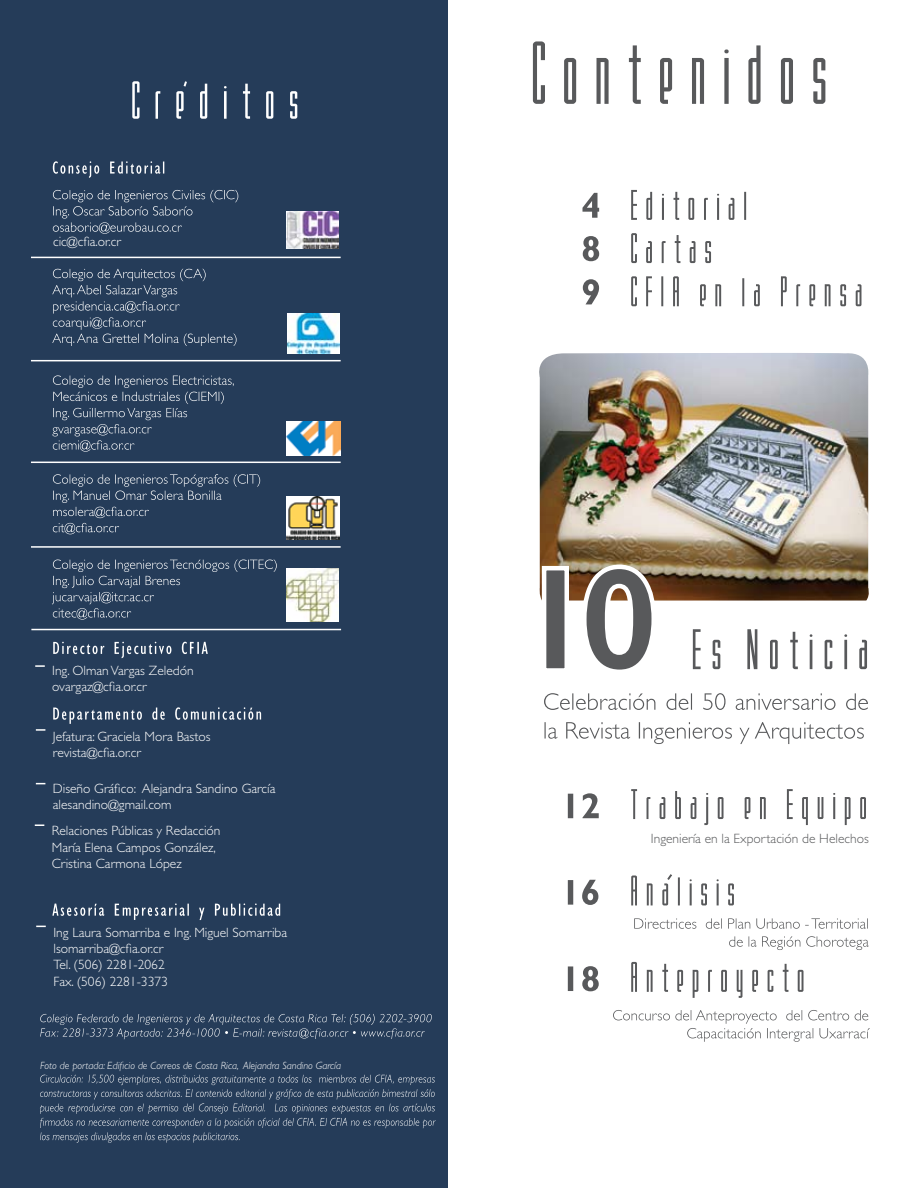
<style>
.page{position:relative;width:918px;height:1188px;background:#fff}
.page>*{position:absolute;margin:0;border:0;box-sizing:border-box;transform-origin:0 0}
.t1{font:300 13.5px/16.2px "Gill Sans";color:#fff}
.t2{font:300 13.5px "Gill Sans";color:#58595b}
.t3{font:italic 300 10.5px "Gill Sans";color:#fff}
</style>
<div class="page">
<svg style="left:631px;top:962px;width:173px;height:36px"></svg>
<svg style="left:631px;top:789px;width:235px;height:36px"></svg>
<div style="left:0;top:0;width:448px;height:1188px;background:#253c59"></div>
<img style="left:287px;top:211px;width:51px;height:38px">
<hr style="left:31px;top:257px;width:310px;height:1px;background:#fff">
<hr style="left:31px;top:360px;width:310px;height:1px;background:#fff">
<hr style="left:31px;top:462px;width:310px;height:1px;background:#fff">
<hr style="left:31px;top:546px;width:310px;height:2px;background:#fff">
<hr style="left:31px;top:629px;width:310px;height:1px;background:#fff">
<svg style="left:132px;top:81px;width:165px;height:38px"></svg>
<svg style="left:53px;top:190px;width:185px;height:44px"></svg>
<svg style="left:52px;top:269px;width:185px;height:77px"></svg>
<svg style="left:53px;top:474px;width:207px;height:60px"></svg>
<svg style="left:52px;top:560px;width:225px;height:60px"></svg>
<svg style="left:35px;top:665px;width:10px;height:2px"></svg>
<svg style="left:36px;top:729px;width:9px;height:2px"></svg>
<svg style="left:35px;top:824px;width:9px;height:2px"></svg>
<svg style="left:52px;top:375px;width:182px;height:77px"></svg>
<svg style="left:53px;top:161px;width:111px;height:17px"></svg>
<svg style="left:53px;top:642px;width:155px;height:16px"></svg>
<svg style="left:53px;top:707px;width:208px;height:17px"></svg>
<svg style="left:52px;top:903px;width:228px;height:17px"></svg>
<svg style="left:40px;top:1075px;width:396px;height:68px"></svg>
<svg style="left:40px;top:1014px;width:392px;height:25px"></svg>
<img style="left:288px;top:313px;width:52px;height:41px">
<img style="left:286px;top:421px;width:54px;height:34px">
<img style="left:287px;top:497px;width:52px;height:43px">
<img style="left:287px;top:569px;width:52px;height:53px">
<img style="left:539px;top:353px;width:330px;height:248px">
<svg style="left:540px;top:562px;width:118px;height:108px"></svg>
<svg style="left:693px;top:629px;width:174px;height:40px"></svg>
<svg style="left:631px;top:276px;width:230px;height:30px"></svg>
<svg style="left:631px;top:233px;width:80px;height:30px"></svg>
<svg style="left:631px;top:190px;width:115px;height:30px"></svg>
<svg style="left:583px;top:279px;width:16px;height:25px"></svg>
<svg style="left:583px;top:236px;width:16px;height:25px"></svg>
<svg style="left:582px;top:193px;width:17px;height:25px"></svg>
<svg style="left:545px;top:722px;width:319px;height:22px"></svg>
<svg style="left:544px;top:693px;width:324px;height:17px"></svg>
<svg style="left:568px;top:966px;width:31px;height:25px"></svg>
<svg style="left:568px;top:880px;width:30px;height:25px"></svg>
<svg style="left:568px;top:793px;width:31px;height:25px"></svg>
<svg style="left:729px;top:936px;width:140px;height:14px"></svg>
<svg style="left:634px;top:918px;width:234px;height:11px"></svg>
<svg style="left:613px;top:1010px;width:257px;height:32px"></svg>
<svg style="left:631px;top:874px;width:103px;height:31px"></svg>
<svg style="left:533px;top:41px;width:292px;height:63px"></svg>
<p class="t1" style="left:53px;top:234px;width:69px">cic@cfia.or.cr</p>
<p class="t1" style="left:52px;top:662px;width:143px">Ing. Olman Vargas Zeledón ovargaz@cfia.or.cr</p>
<p class="t1" style="left:53px;top:729px;width:159px">Jefatura: Graciela Mora Bastos revista@cfia.or.cr</p>
<p class="t1" style="left:53px;top:780px;width:224px">Diseño Gráfico: Alejandra Sandino García alesandino@gmail.com</p>
<p class="t1" style="left:52px;top:823px;width:170px">Relaciones Públicas y Redacción<br>María Elena Campos González,<br>Cristina Carmona López</p>
<p class="t1" style="left:53px;top:925px;width:235px">Ing Laura Somarriba e Ing. Miguel Somarriba lsomarriba@cfia.or.cr<br>Tel. (506) 2281-2062<br>Fax. (506) 2281-3373</p>
<p class="t3" style="left:40px;top:1059px;width:303px">Foto de portada: Edificio de Correos de Costa Rica, Alejandra Sandino García</p>
<p class="t2" style="left:651px;top:831px;width:219px">Ingeniería en la Exportación de Helechos</p>
</div>
